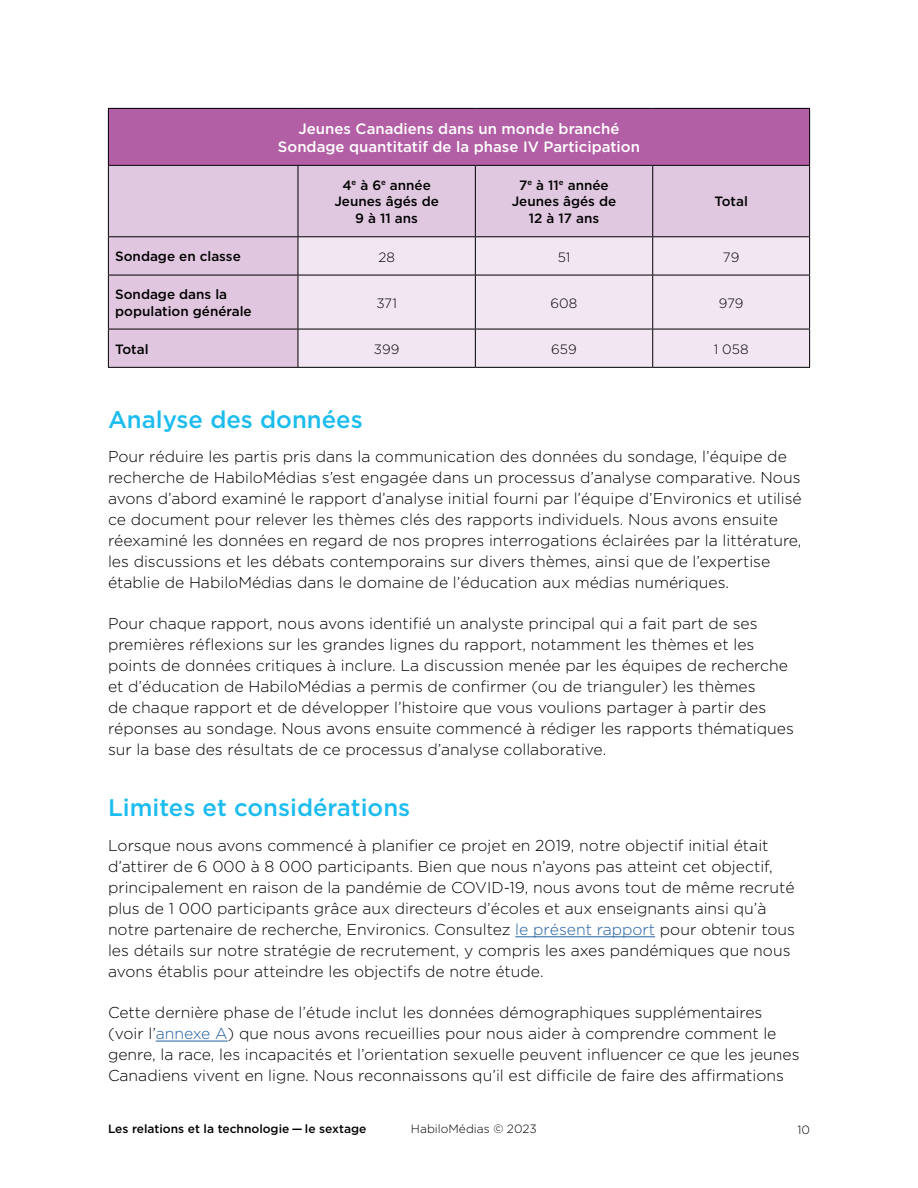
<style>
.page{position:relative;width:918px;height:1188px;background:#fff}
.page>*{position:absolute;margin:0;border:0;box-sizing:border-box;transform-origin:0 0}
.Subheader_1_-_Blue{font:500 24px "Gotham";color:#1cbcee}
.t1{font:300 15.75px/21px "Gotham";color:#000}
.t2{font:500 15px/18px "Gotham";color:#fff;text-align:center}
.t3{font:500 13.5px/16.2px "Gotham";color:#000}
.t4{font:300 13.5px "Gotham";color:#000}
.t5{font:500 12px "Gotham";color:#000}
.t6{font:300 12px "Gotham";color:#000}
.s1{color:#215e9e}
</style>
<div class="page">
<hr style="left:515px;top:937px;width:140px;height:1px;background:#215e9e">
<hr style="left:156px;top:1041px;width:72px;height:1px;background:#215e9e">
<div style="left:108px;top:108px;width:702px;height:57px;background:#b35fa5"></div>
<div style="left:109px;top:166px;width:700px;height:70px;background:#e1c8e1"></div>
<div style="left:109px;top:237px;width:189px;height:130px;background:#e1c6e0"></div>
<div style="left:299px;top:237px;width:510px;height:130px;background:#f1e6f2"></div>
<hr style="left:108px;top:108px;width:190px;height:1px;background:#000">
<hr style="left:108px;top:109px;width:1px;height:56px;background:#000">
<hr style="left:298px;top:108px;width:177px;height:1px;background:#000">
<hr style="left:475px;top:108px;width:178px;height:1px;background:#000">
<hr style="left:653px;top:108px;width:157px;height:1px;background:#000">
<hr style="left:809px;top:109px;width:1px;height:56px;background:#000">
<hr style="left:108px;top:165px;width:190px;height:1px;background:#000">
<hr style="left:108px;top:166px;width:1px;height:70px;background:#000">
<hr style="left:298px;top:165px;width:177px;height:1px;background:#000">
<hr style="left:298px;top:166px;width:1px;height:70px;background:#000">
<hr style="left:475px;top:165px;width:178px;height:1px;background:#000">
<hr style="left:475px;top:166px;width:1px;height:70px;background:#000">
<hr style="left:653px;top:165px;width:157px;height:1px;background:#000">
<hr style="left:652px;top:166px;width:1px;height:70px;background:#000">
<hr style="left:809px;top:166px;width:1px;height:70px;background:#000">
<hr style="left:298px;top:236px;width:177px;height:1px;background:#000">
<hr style="left:475px;top:236px;width:178px;height:1px;background:#000">
<hr style="left:475px;top:237px;width:1px;height:38px;background:#000">
<hr style="left:653px;top:236px;width:157px;height:1px;background:#000">
<hr style="left:652px;top:237px;width:1px;height:38px;background:#000">
<hr style="left:809px;top:237px;width:1px;height:38px;background:#000">
<hr style="left:298px;top:275px;width:177px;height:1px;background:#000">
<hr style="left:475px;top:275px;width:178px;height:1px;background:#000">
<hr style="left:475px;top:275px;width:1px;height:54px;background:#000">
<hr style="left:653px;top:275px;width:157px;height:1px;background:#000">
<hr style="left:652px;top:275px;width:1px;height:54px;background:#000">
<hr style="left:809px;top:275px;width:1px;height:54px;background:#000">
<hr style="left:298px;top:329px;width:177px;height:1px;background:#000">
<hr style="left:475px;top:329px;width:178px;height:1px;background:#000">
<hr style="left:475px;top:329px;width:1px;height:38px;background:#000">
<hr style="left:653px;top:329px;width:157px;height:1px;background:#000">
<hr style="left:652px;top:329px;width:1px;height:38px;background:#000">
<hr style="left:809px;top:329px;width:1px;height:38px;background:#000">
<hr style="left:298px;top:367px;width:177px;height:1px;background:#000">
<hr style="left:475px;top:367px;width:178px;height:1px;background:#000">
<hr style="left:653px;top:367px;width:157px;height:1px;background:#000">
<hr style="left:108px;top:236px;width:190px;height:1px;background:#000">
<hr style="left:108px;top:237px;width:1px;height:38px;background:#000">
<hr style="left:298px;top:237px;width:1px;height:38px;background:#000">
<hr style="left:108px;top:275px;width:190px;height:1px;background:#000">
<hr style="left:108px;top:275px;width:1px;height:54px;background:#000">
<hr style="left:298px;top:275px;width:1px;height:54px;background:#000">
<hr style="left:108px;top:329px;width:190px;height:1px;background:#000">
<hr style="left:108px;top:329px;width:1px;height:38px;background:#000">
<hr style="left:298px;top:329px;width:1px;height:38px;background:#000">
<hr style="left:108px;top:367px;width:190px;height:1px;background:#000">
<p class="t2" style="left:278px;top:119px;width:364px">Jeunes Canadiens dans un monde branché<br>Sondage quantitatif de la phase IV Participation</p>
<p class="t3" style="left:342px;top:177px;width:90px">4<sup>e</sup> à 6<sup>e</sup> année</p>
<p class="t3" style="left:334px;top:193px;width:106px">Jeunes âgés de</p>
<p class="t3" style="left:355px;top:210px;width:64px">9 à 11 ans</p>
<p class="t3" style="left:519px;top:177px;width:91px">7<sup>e</sup> à 11<sup>e</sup> année</p>
<p class="t3" style="left:512px;top:193px;width:106px">Jeunes âgés de</p>
<p class="t3" style="left:529px;top:210px;width:72px">12 à 17 ans</p>
<p class="t3" style="left:714px;top:193px;width:35px">Total</p>
<p class="t3" style="left:115px;top:248px;width:127px">Sondage en classe</p>
<p class="t4" style="left:378px;top:249px;width:18px">28</p>
<p class="t4" style="left:558px;top:249px;width:14px">51</p>
<p class="t4" style="left:723px;top:249px;width:18px">79</p>
<p class="t3" style="left:115px;top:286px;width:138px">Sondage dans la population générale</p>
<p class="t4" style="left:376px;top:296px;width:22px">371</p>
<p class="t4" style="left:551px;top:296px;width:28px">608</p>
<p class="t4" style="left:719px;top:296px;width:26px">979</p>
<p class="t3" style="left:115px;top:341px;width:35px">Total</p>
<p class="t4" style="left:374px;top:342px;width:27px">399</p>
<p class="t4" style="left:551px;top:342px;width:27px">659</p>
<p class="t4" style="left:714px;top:342px;width:36px">1 058</p>
<p class="Subheader_1_-_Blue" style="left:108px;top:404px;width:256px">Analyse des données</p>
<p class="t1" style="left:108px;top:446px;width:695px">Pour réduire les partis pris dans la communication des données du sondage, l’équipe de recherche de HabiloMédias s’est engagée dans un processus d’analyse comparative. Nous avons d’abord examiné le rapport d’analyse initial fourni par l’équipe d’Environics et utilisé ce document pour relever les thèmes clés des rapports individuels. Nous avons ensuite réexaminé les données en regard de nos propres interrogations éclairées par la littérature, les discussions et les débats contemporains sur divers thèmes, ainsi que de l’expertise établie de HabiloMédias dans le domaine de l’éducation aux médias numériques.</p>
<p class="t1" style="left:108px;top:613px;width:687px">Pour chaque rapport, nous avons identifié un analyste principal qui a fait part de ses premières réflexions sur les grandes lignes du rapport, notamment les thèmes et les points de données critiques à inclure. La discussion menée par les équipes de recherche et d’éducation de HabiloMédias a permis de confirmer (ou de trianguler) les thèmes<br>de chaque rapport et de développer l’histoire que vous voulions partager à partir des réponses au sondage. Nous avons ensuite commencé à rédiger les rapports thématiques sur la base des résultats de ce processus d’analyse collaborative.</p>
<p class="Subheader_1_-_Blue" style="left:108px;top:792px;width:304px">Limites et considérations</p>
<p class="t1" style="left:108px;top:834px;width:689px">Lorsque nous avons commencé à planifier ce projet en 2019, notre objectif initial était d’attirer de 6 000 à 8 000 participants. Bien que nous n’ayons pas atteint cet objectif, principalement en raison de la pandémie de COVID-19, nous avons tout de même recruté plus de 1 000 participants grâce aux directeurs d’écoles et aux enseignants ainsi qu’à notre partenaire de recherche, Environics. Consultez <span class="s1">le présent rapport</span> pour obtenir tous les détails sur notre stratégie de recrutement, y compris les axes pandémiques que nous avons établis pour atteindre les objectifs de notre étude.</p>
<p class="t1" style="left:108px;top:1002px;width:693px">Cette dernière phase de l’étude inclut les données démographiques supplémentaires (voir l’<span class="s1">annexe A</span>) que nous avons recueillies pour nous aider à comprendre comment le genre, la race, les incapacités et l’orientation sexuelle peuvent influencer ce que les jeunes Canadiens vivent en ligne. Nous reconnaissons qu’il est difficile de faire des affirmations</p>
<p class="t5" style="left:108px;top:1121px;width:260px">Les relations et la technologie — le sextage</p>
<p class="t6" style="left:411px;top:1122px;width:127px">HabiloMédias © 2023</p>
<p class="t6" style="left:797px;top:1123px;width:14px">10</p>
</div>
